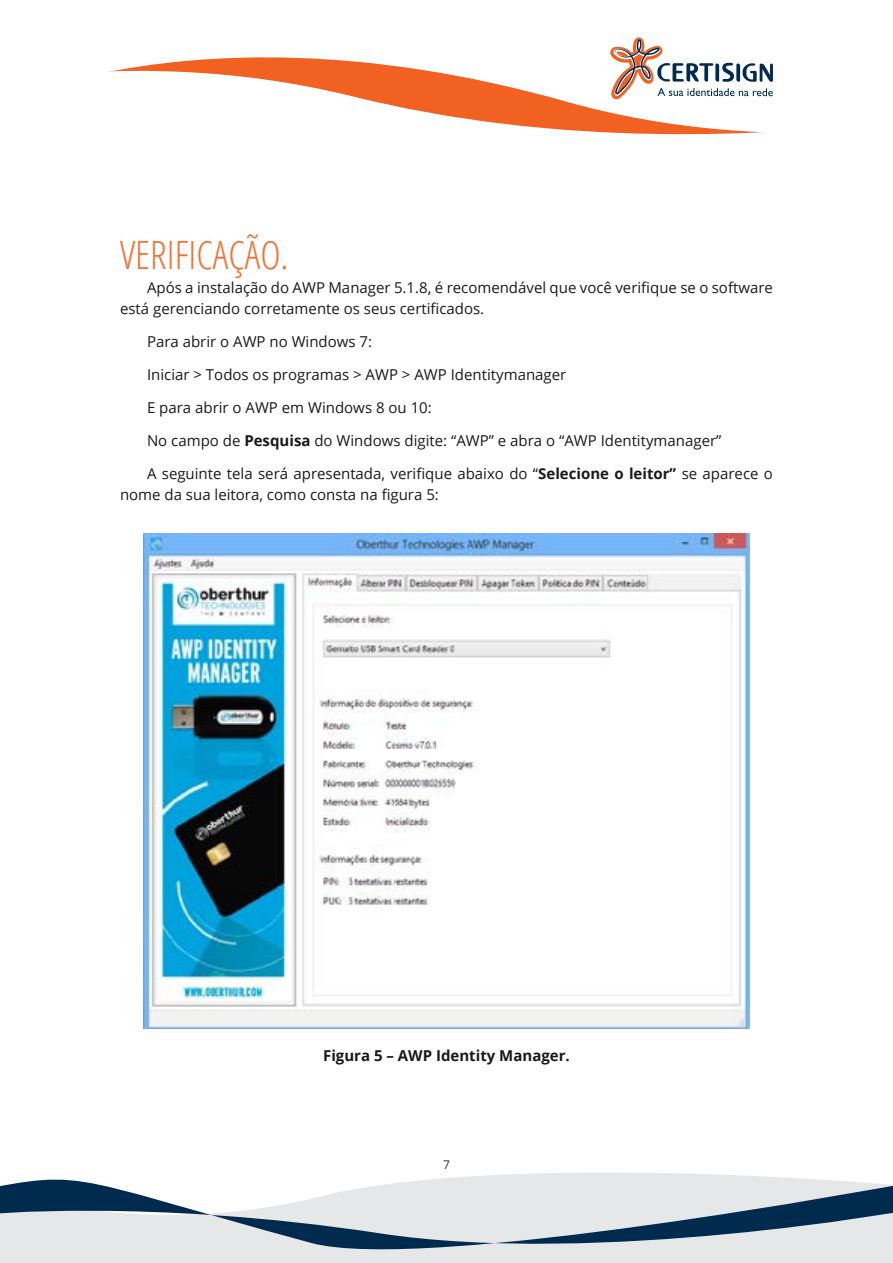
<style>
.page{position:relative;width:893px;height:1263px;background:#fff}
.page>*{position:absolute;margin:0;border:0;box-sizing:border-box;transform-origin:0 0}
.t1{font:300 condensed 39px "Open Sans";color:#f37132}
.t2{font:15px/21px "Open Sans";color:#1a1a1a}
.t3{font:700 15px "Open Sans";color:#1a1a1a}
.t4{font:12px "Open Sans";color:#333}
.s1{font-weight:700}
</style>
<div class="page">
<svg style="left:108px;top:57px;width:658px;height:78px"></svg>
<svg style="left:610px;top:37px;width:163px;height:63px"></svg>
<svg style="left:0;top:1172px;width:893px;height:91px;background:#c1c9d0"></svg>
<img style="left:144px;top:533px;width:605px;height:495px">
<h1 class="t1" style="left:120px;top:228px;width:170px">VERIFICAÇÃO.</h1>
<p class="t2" style="left:120px;top:277px;width:654px;text-indent:27px">Após a instalação do AWP Manager 5.1.8, é recomendável que você verifique se o software está gerenciando corretamente os seus certificados.</p>
<p class="t2" style="left:147px;top:331px;width:227px">Para abrir o AWP no Windows 7:</p>
<p class="t2" style="left:147px;top:364px;width:421px">Iniciar &gt; Todos os programas &gt; AWP &gt; AWP Identitymanager</p>
<p class="t2" style="left:147px;top:397px;width:286px">E para abrir o AWP em Windows 8 ou 10:</p>
<p class="t2" style="left:147px;top:430px;width:576px">No campo de <span class="s1">Pesquisa</span> do Windows digite: “AWP” e abra o “AWP Identitymanager”</p>
<p class="t2" style="left:120px;top:463px;width:654px;text-indent:27px">A seguinte tela será apresentada, verifique abaixo do “<span class="s1">Selecione o leitor”</span> se aparece o nome da sua leitora, como consta na figura 5:</p>
<p class="t3" style="left:323px;top:1045px;width:248px">Figura 5 – AWP Identity Manager.</p>
<p class="t4" style="left:443px;top:1156px;width:8px">7</p>
</div>
